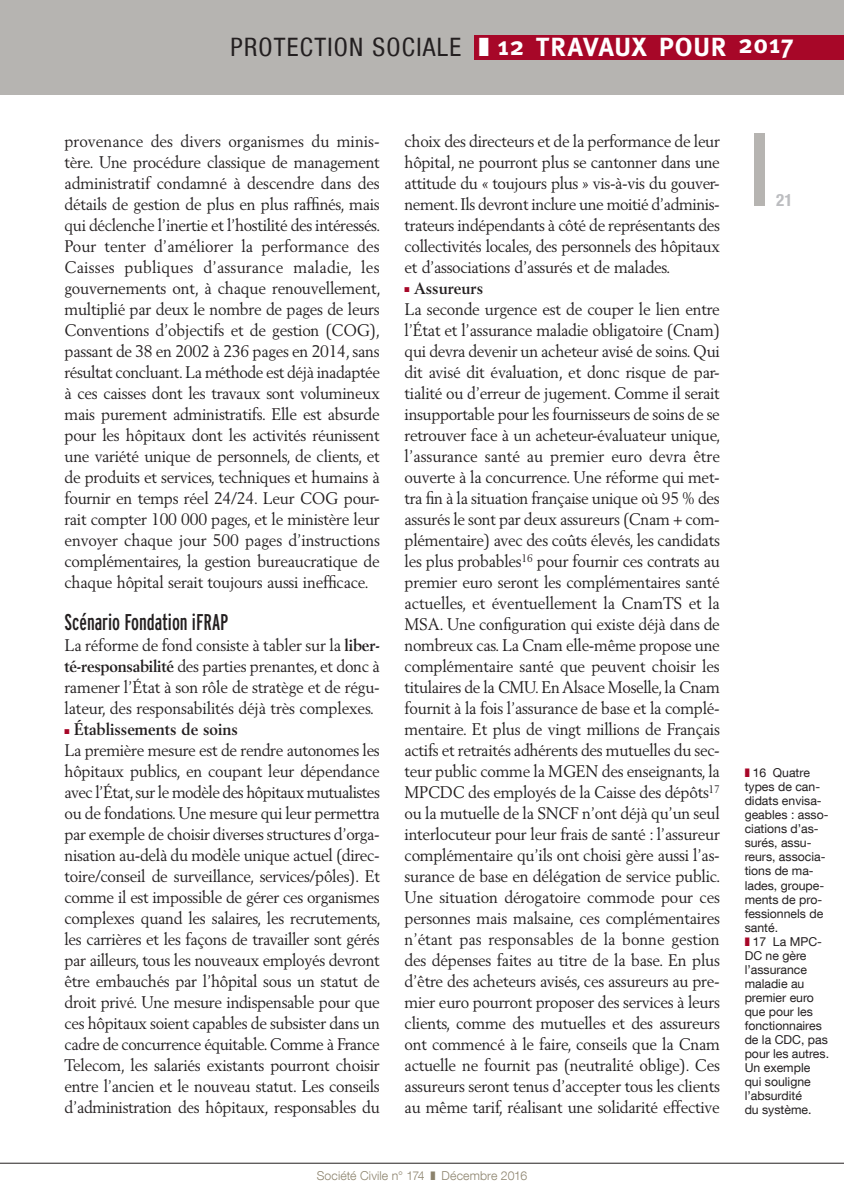
<style>
.page{position:relative;width:844px;height:1191px;background:#fff}
.page>*{position:absolute;margin:0;border:0;box-sizing:border-box;transform-origin:0 0}
.t1{font:condensed 25.38px "Helvetica Neue LT Com";letter-spacing:.05em;color:#231f20}
.A-Intertitre{font:extra-condensed 22.75px "Interstate";color:#231f20}
.t2{font:700 condensed 16.97px "Helvetica Neue LT Com";color:#bcbdc0}
.A-Texte{font:16.62px/21px "Berling LT Std";letter-spacing:-.015em;color:#231f20;text-align:justify;scale:.95 1}
.A-Texte-2{font:700 16.62px "Berling LT Std";color:#231f20;scale:.95 1}
.t3{font:12.25px/14px "Helvetica Neue LT Com";color:#231f20}
.t4{font:300 12.25px "Helvetica Neue LT Com";letter-spacing:.01em;color:#8c836d}
.s1{color:#fff}
.s2{font-family:"Meta";font-weight:700;font-stretch:normal;font-size:26.25px;color:#fff}
.s3{font-weight:700}
.s4{color:#a70728}
</style>
<div class="page">
<div style="left:753px;top:133px;width:10px;height:73px;background:#b6b4b1"></div>
<hr style="left:0;top:1162px;width:843px;height:1px;background:#231f20">
<div style="left:0;top:0;width:843px;height:94px;background:#b6b4b1"></div>
<div style="left:474px;top:35px;width:369px;height:24px;background:#a70728"></div>
<h1 class="t1" style="left:230px;top:32px;width:565px">PROTECTION SOCIALE <span class="s1">❚</span> <span class="s2">12 TRAVAUX POUR 2017</span></h1>
<p class="A-Texte" style="left:64px;top:130px;width:334px">provenance des divers organismes du minis&shy;tère. Une procédure classique de management administratif condamné à descendre dans des détails de gestion de plus en plus raffinés, mais qui déclenche l’inertie et l’hostilité des intéressés.</p>
<p class="A-Texte" style="left:64px;top:235px;width:334px">Pour tenter d’améliorer la performance des Caisses publiques d’assurance maladie, les gouvernements ont, à chaque renouvellement, multiplié par deux le nombre de pages de leurs Conventions d’objectifs et de gestion (COG), passant de 38 en 2002 à 236 pages en 2014, sans résultat concluant. La méthode est déjà inadaptée à ces caisses dont les travaux sont volumineux mais purement administratifs. Elle est absurde pour les hôpitaux dont les activités réunissent une variété unique de personnels, de clients, et de produits et services, techniques et humains à fournir en temps réel 24/24. Leur COG pour&shy;rait compter 100 000 pages, et le ministère leur envoyer chaque jour 500 pages d’instructions complémentaires, la gestion bureaucratique de chaque hôpital serait toujours aussi inefficace.</p>
<p class="A-Intertitre" style="left:64px;top:609px;width:165px">Scénario Fondation iFRAP</p>
<p class="A-Texte" style="left:64px;top:634px;width:333px">La réforme de fond consiste à tabler sur la <span class="s3">liber&shy;té-responsabilité</span> des parties prenantes, et donc à ramener l’État à son rôle de stratège et de régu&shy;lateur, des responsabilités déjà très complexes.</p>
<p class="A-Texte-2" style="left:64px;top:719px;width:184px"><span class="s4">■</span> Établissements de soins</p>
<p class="A-Texte" style="left:64px;top:739px;width:334px">La première mesure est de rendre autonomes les hôpitaux publics, en coupant leur dépendance avec l’État, sur le modèle des hôpitaux mutualistes ou de fondations. Une mesure qui leur permettra par exemple de choisir diverses structures d’orga&shy;nisation au-delà du modèle unique actuel (direc&shy;toire/conseil de surveillance, services/pôles). Et comme il est impossible de gérer ces organismes complexes quand les salaires, les recrutements, les carrières et les façons de travailler sont gérés par ailleurs, tous les nouveaux employés devront être embauchés par l’hôpital sous un statut de droit privé. Une mesure indispensable pour que ces hôpitaux soient capables de subsister dans un cadre de concurrence équitable. Comme à France Telecom, les salariés existants pourront choisir entre l’ancien et le nouveau statut. Les conseils d’administration des hôpitaux, responsables du</p>
<p class="A-Texte" style="left:404px;top:130px;width:333px">choix des directeurs et de la performance de leur hôpital, ne pourront plus se cantonner dans une attitude du « toujours plus » vis-à-vis du gouver&shy;nement. Ils devront inclure une moitié d’adminis&shy;trateurs indépendants à côté de représentants des collectivités locales, des personnels des hôpitaux et d’associations d’assurés et de malades.</p>
<p class="A-Texte-2" style="left:404px;top:278px;width:84px"><span class="s4">■</span> Assureurs</p>
<p class="A-Texte" style="left:404px;top:298px;width:334px">La seconde urgence est de couper le lien entre l’État et l’assurance maladie obligatoire (Cnam) qui devra devenir un acheteur avisé de soins. Qui dit avisé dit évaluation, et donc risque de par&shy;tialité ou d’erreur de jugement. Comme il serait insupportable pour les fournisseurs de soins de se retrouver face à un acheteur-évaluateur unique, l’assurance santé au premier euro devra être ouverte à la concurrence. Une réforme qui met&shy;tra fin à la situation française unique où 95 % des assurés le sont par deux assureurs (Cnam + com&shy;plémentaire) avec des coûts élevés, les candidats les plus probables<sup>16</sup> pour fournir ces contrats au premier euro seront les complémentaires santé actuelles, et éventuellement la CnamTS et la MSA. Une configuration qui existe déjà dans de nombreux cas. La Cnam elle-même propose une complémentaire santé que peuvent choisir les titulaires de la CMU. En Alsace Moselle, la Cnam fournit à la fois l’assurance de base et la complé&shy;mentaire. Et plus de vingt millions de Français actifs et retraités adhérents des mutuelles du sec&shy;teur public comme la MGEN des enseignants, la MPCDC des employés de la Caisse des dépôts<sup>17 </sup>ou la mutuelle de la SNCF n’ont déjà qu’un seul interlocuteur pour leur frais de santé : l’assureur complémentaire qu’ils ont choisi gère aussi l’as&shy;surance de base en délégation de service public.<br>Une situation dérogatoire commode pour ces personnes mais malsaine, ces complémentaires n’étant pas responsables de la bonne gestion des dépenses faites au titre de la base. En plus d’être des acheteurs avisés, ces assureurs au pre&shy;mier euro pourront proposer des services à leurs clients, comme des mutuelles et des assureurs ont commencé à le faire, conseils que la Cnam actuelle ne fournit pas (neutralité oblige). Ces assureurs seront tenus d’accepter tous les clients au même tarif, réalisant une solidarité effective</p>
<p class="t4" style="left:317px;top:1167px;width:212px">Société Civile n° 174 ❚ Décembre 2016</p>
<p class="t2" style="left:775px;top:190px;width:18px">21</p>
<p class="t3" style="left:744px;top:766px;width:85px"><span class="s4">❚</span> 16 Quatre types de can&shy;didats envisa&shy;geables : asso&shy;ciations d’as&shy;surés, assu&shy;reurs, associa&shy;tions de ma&shy;lades, groupe&shy;ments de pro&shy;fessionnels de santé.</p>
<p class="t3" style="left:744px;top:934px;width:86px"><span class="s4">❚</span> 17 La MPC-<br>DC ne gère l’assurance maladie au premier euro que pour les fonctionnaires de la CDC, pas pour les autres.<br>Un exemple qui souligne l’absurdité<br>du système.</p>
</div>
